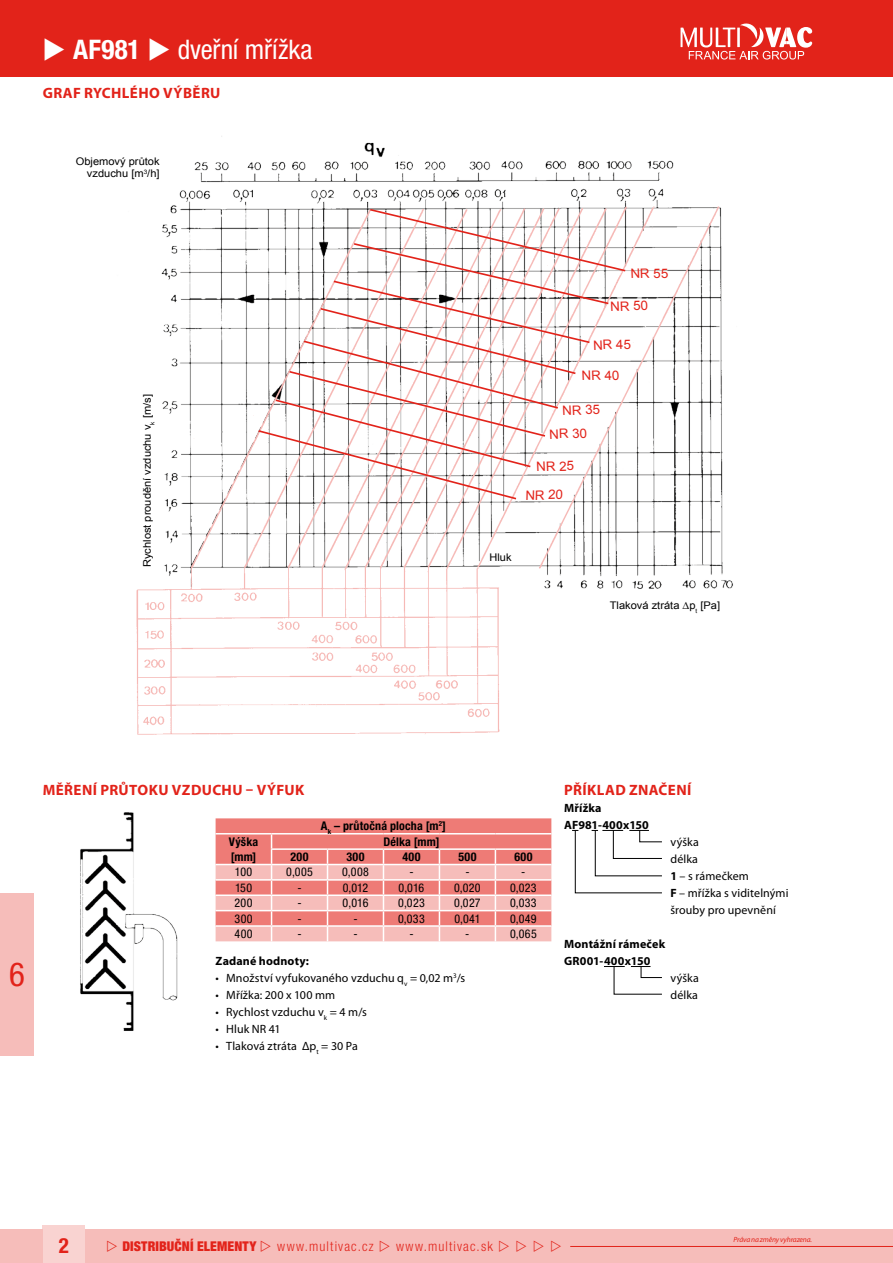
<style>
.page{position:relative;width:893px;height:1263px;background:#fff}
.page>*{position:absolute;margin:0;border:0;box-sizing:border-box;transform-origin:0 0}
.t1{font:condensed 33px "Helvetica Neue LT Pro";color:#e2231a}
.t2{font:condensed 27px "Helvetica Neue LT Pro";letter-spacing:-.005em;color:#fff}
.t3{font:700 condensed 21px "Helvetica Neue LT Pro";color:#e2231a}
.t4{font:700 15px "Myriad Pro";letter-spacing:.025em;color:#e2231a}
.t5{font:300 condensed 13.5px "Helvetica Neue LT Pro";letter-spacing:.085em;color:#e2231a}
.t6{font:900 condensed 13.5px "Helvetica Neue LT Pro";letter-spacing:.01em;color:#e2231a}
.t7{font:13.05px "Arial";color:#e2231a}
.t8{font:12px/17px "Myriad Pro";letter-spacing:.01em;color:#000}
.t9{font:condensed 12px "Helvetica Neue LT Pro";letter-spacing:.025em;color:#000}
.t10{font:700 12px/17px "Myriad Pro";letter-spacing:.015em;color:#000}
.t11{font:700 condensed 12px/15px "Helvetica Neue LT Pro";letter-spacing:.02em;color:#000}
.t12{font:10.5px/12.6px "Arial";color:#000;text-align:right;scale:1.06 1}
.t13{font:italic 7.5px "Myriad Pro";letter-spacing:-.015em;color:#e2231a}
.s1{font-weight:700}
</style>
<div class="page">
<div style="left:0;top:0;width:893px;height:77px;background:#e2231a"></div>
<div style="left:0;top:893px;width:34px;height:162px;background:#f6bdba"></div>
<div style="left:43px;top:1225px;width:42px;height:38px;background:#f9d3d1"></div>
<div style="left:0;top:1229px;width:43px;height:34px;background:#f6bdba"></div>
<div style="left:85px;top:1229px;width:808px;height:34px;background:#f6bdba"></div>
<hr style="left:570px;top:1246px;width:323px;height:1px;background:#e2231a">
<svg style="left:680px;top:23px;width:132px;height:37px"></svg>
<img style="left:179px;top:136px;width:554px;height:453px">
<img style="left:136px;top:196px;width:586px;height:539px">
<div style="left:123px;top:409px;width:37px;height:53px;background:#fff"></div>
<div style="left:552px;top:591px;width:79px;height:37px;background:#fff"></div>
<svg style="left:257px;top:208px;width:370px;height:293px"></svg>
<div style="left:129px;top:181px;width:34px;height:20px;background:#fff"></div>
<img style="left:80px;top:812px;width:98px;height:219px">
<svg style="left:216px;top:818px;width:335px;height:123px;background:#f29d99"></svg>
<hr style="left:216px;top:864px;width:56px;height:1px;background:#fff">
<hr style="left:272px;top:864px;width:55px;height:1px;background:#fff">
<hr style="left:327px;top:864px;width:56px;height:1px;background:#fff">
<hr style="left:383px;top:864px;width:56px;height:1px;background:#fff">
<hr style="left:439px;top:864px;width:56px;height:1px;background:#fff">
<hr style="left:495px;top:864px;width:56px;height:1px;background:#fff">
<svg style="left:572px;top:830px;width:90px;height:64px"></svg>
<svg style="left:604px;top:966px;width:58px;height:29px"></svg>
<h2 class="t2" style="left:43px;top:34px;width:272px">◆ <span class="s1">AF981</span> ◆ dveřní mřížka</h2>
<p class="t4" style="left:43px;top:83px;width:179px">GRAF RYCHLÉHO VÝBĚRU</p>
<p class="t12" style="left:76px;top:155px;width:81px">Objemový průtok vzduchu [m<sup>3</sup>/h]</p>
<p class="t12" style="left:141px;top:567px;width:165px;rotate:-90deg">Rychlost proudění vzduchu v<sub>k</sub> [m/s]</p>
<p class="t7" style="left:630px;top:265px;width:39px;rotate:-1deg">NR 55</p>
<p class="t7" style="left:610px;top:298px;width:39px;rotate:-1deg">NR 50</p>
<p class="t7" style="left:593px;top:336px;width:39px;rotate:-1deg">NR 45</p>
<p class="t7" style="left:582px;top:367px;width:39px;rotate:-1deg">NR 40</p>
<p class="t7" style="left:562px;top:402px;width:39px;rotate:-1deg">NR 35</p>
<p class="t7" style="left:549px;top:425px;width:39px;rotate:-1deg">NR 30</p>
<p class="t7" style="left:536px;top:458px;width:39px;rotate:-1deg">NR 25</p>
<p class="t7" style="left:525px;top:487px;width:39px;rotate:-2deg">NR 20</p>
<p class="t12" style="left:489px;top:551px;width:22px;rotate:-1deg">Hluk</p>
<p class="t12" style="left:610px;top:599px;width:106px">Tlaková ztráta ∆p<sub>t</sub> [Pa]</p>
<h1 class="t1" style="left:9px;top:955px;width:17px">6</h1>
<p class="t4" style="left:43px;top:780px;width:263px">MĚŘENÍ PRŮTOKU VZDUCHU – VÝFUK</p>
<p class="t11" style="left:321px;top:818px;width:127px">A<sub>k</sub> – průtočná plocha [m<sup>2</sup>]</p>
<p class="t11" style="left:229px;top:834px;width:31px">Výška [mm]</p>
<p class="t11" style="left:383px;top:834px;width:58px">Délka [mm]</p>
<p class="t11" style="left:291px;top:849px;width:19px">200</p>
<p class="t11" style="left:346px;top:849px;width:20px">300</p>
<p class="t11" style="left:402px;top:849px;width:20px">400</p>
<p class="t11" style="left:458px;top:849px;width:20px">500</p>
<p class="t11" style="left:514px;top:849px;width:20px">600</p>
<p class="t9" style="left:235px;top:865px;width:19px">100</p>
<p class="t9" style="left:286px;top:865px;width:28px">0,005</p>
<p class="t9" style="left:342px;top:865px;width:28px">0,008</p>
<p class="t9" style="left:409px;top:865px;width:6px">-</p>
<p class="t9" style="left:465px;top:865px;width:6px">-</p>
<p class="t9" style="left:521px;top:865px;width:6px">-</p>
<p class="t9" style="left:235px;top:881px;width:19px">150</p>
<p class="t9" style="left:297px;top:881px;width:6px">-</p>
<p class="t9" style="left:343px;top:881px;width:27px">0,012</p>
<p class="t9" style="left:399px;top:881px;width:27px">0,016</p>
<p class="t9" style="left:454px;top:881px;width:28px">0,020</p>
<p class="t9" style="left:510px;top:881px;width:28px">0,023</p>
<p class="t9" style="left:235px;top:896px;width:19px">200</p>
<p class="t9" style="left:297px;top:896px;width:6px">-</p>
<p class="t9" style="left:343px;top:896px;width:27px">0,016</p>
<p class="t9" style="left:398px;top:896px;width:28px">0,023</p>
<p class="t9" style="left:454px;top:896px;width:28px">0,027</p>
<p class="t9" style="left:510px;top:896px;width:28px">0,033</p>
<p class="t9" style="left:235px;top:911px;width:19px">300</p>
<p class="t9" style="left:297px;top:911px;width:6px">-</p>
<p class="t9" style="left:353px;top:911px;width:6px">-</p>
<p class="t9" style="left:398px;top:911px;width:28px">0,033</p>
<p class="t9" style="left:454px;top:911px;width:28px">0,041</p>
<p class="t9" style="left:510px;top:911px;width:28px">0,049</p>
<p class="t9" style="left:235px;top:927px;width:20px">400</p>
<p class="t9" style="left:297px;top:927px;width:6px">-</p>
<p class="t9" style="left:353px;top:927px;width:6px">-</p>
<p class="t9" style="left:409px;top:927px;width:6px">-</p>
<p class="t9" style="left:465px;top:927px;width:6px">-</p>
<p class="t9" style="left:510px;top:927px;width:28px">0,065</p>
<p class="t10" style="left:216px;top:952px;width:95px">Zadané hodnoty:</p>
<p class="t8" style="left:216px;top:970px;width:251px">• Množství vyfukovaného vzduchu q<sub>v</sub> = 0,02 m<sup>3</sup>/s</p>
<p class="t8" style="left:216px;top:987px;width:121px">• Mřížka: 200 x 100 mm</p>
<p class="t8" style="left:216px;top:1004px;width:153px">• Rychlost vzduchu v<sub>k</sub> = 4 m/s</p>
<p class="t8" style="left:216px;top:1021px;width:67px">• Hluk NR 41</p>
<p class="t8" style="left:216px;top:1038px;width:144px">• Tlaková ztráta Δp<sub>t</sub> = 30 Pa</p>
<p class="t4" style="left:564px;top:780px;width:129px">PŘÍKLAD ZNAČENÍ</p>
<p class="t10" style="left:564px;top:799px;width:86px">Mřížka<br>AF981-400x150</p>
<p class="t8" style="left:670px;top:833px;width:120px">výška<br>délka<br><span class="s1">1</span> – s rámečkem<br><span class="s1">F</span> – mřížka s viditelnými šrouby pro upevnění</p>
<p class="t10" style="left:564px;top:935px;width:103px">Montážní rámeček<br>GR001-400x150</p>
<p class="t8" style="left:670px;top:969px;width:30px">výška délka</p>
<h3 class="t3" style="left:59px;top:1233px;width:12px">2</h3>
<p class="t6" style="left:122px;top:1238px;width:136px">DISTRIBUČNÍ ELEMENTY</p>
<p class="t5" style="left:277px;top:1239px;width:98px">www.multivac.cz</p>
<p class="t5" style="left:396px;top:1239px;width:98px">www.multivac.sk</p>
<p class="t13" style="left:733px;top:1235px;width:80px">Práva na změny vyhrazena.</p>
</div>
